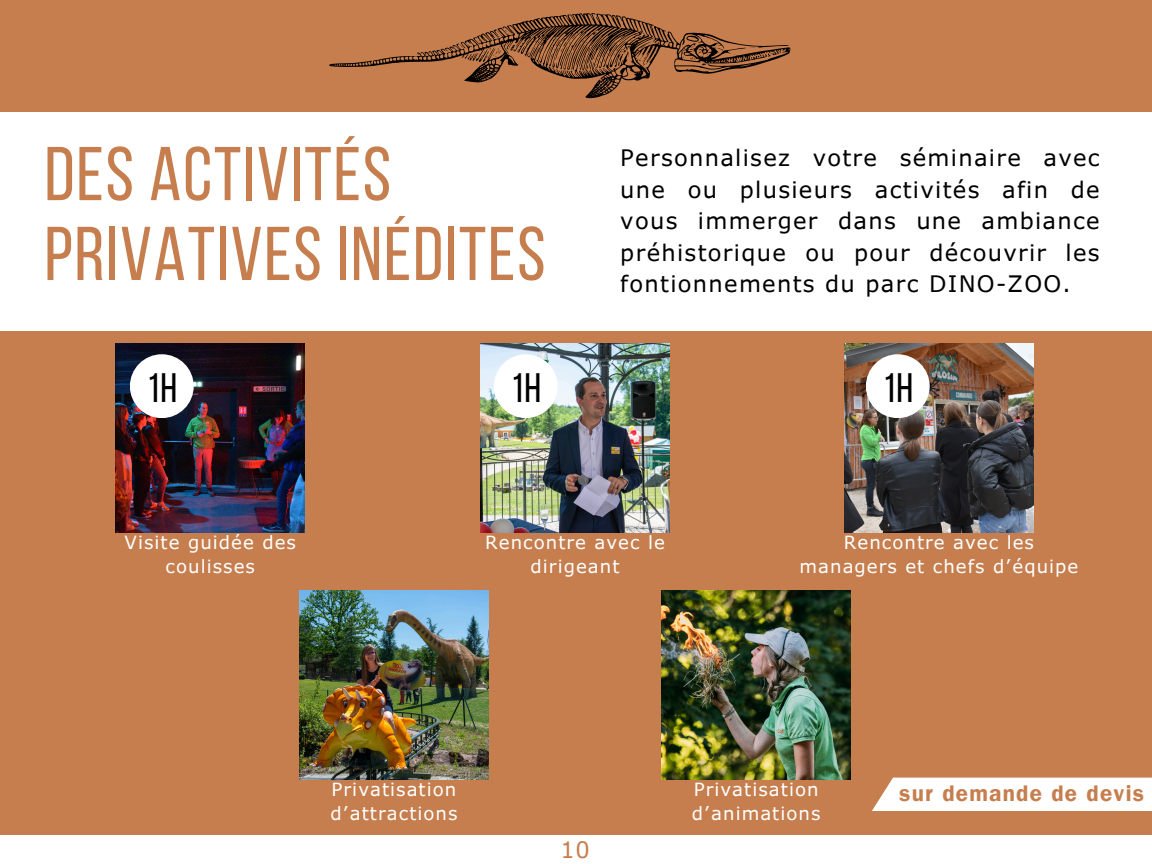
<style>
.page{position:relative;width:1152px;height:864px;background:#fff}
.page>*{position:absolute;margin:0;border:0;box-sizing:border-box;transform-origin:0 0}
.t1{font:76.05px/79.8px "Bebas Neue";letter-spacing:.025em;color:#c67e4e}
.t2{font:40.95px "Bebas Neue";color:#000}
.t3{font:22.65px/31.5px "Verdana Pro";letter-spacing:.055em;color:#000;text-align:justify}
.t4{font:22.65px "Franklin Gothic LT Pro Dm";letter-spacing:.055em;color:#c67e4e}
.t5{font:22.65px "Verdana Pro";color:#c67e4e}
.t6{font:18.15px/24.8px "Verdana Pro";letter-spacing:.055em;color:#fff;text-align:center}
</style>
<div class="page">
<div style="left:0;top:331px;width:1151px;height:503px;background:#c67e4e"></div>
<img style="left:116px;top:343px;width:189px;height:189px">
<img style="left:481px;top:343px;width:189px;height:189px">
<img style="left:661px;top:590px;width:189px;height:189px">
<div style="left:0;top:0;width:1152px;height:112px;background:#c67e4e"></div>
<img style="left:299px;top:590px;width:189px;height:189px">
<svg style="left:329px;top:13px;width:461px;height:86px"></svg>
<div style="left:130px;top:354px;width:64px;height:64px;background:#fff;border-radius:50%"></div>
<img style="left:844px;top:343px;width:189px;height:189px">
<div style="left:866px;top:354px;width:64px;height:64px;background:#fff;border-radius:50%"></div>
<div style="left:494px;top:354px;width:64px;height:64px;background:#fff;border-radius:50%"></div>
<div style="left:872px;top:778px;width:279px;height:33px;background:#fff"></div>
<h2 class="t1" style="left:44px;top:141px;width:503px">DES ACTIVITÉS<br>PRIVATIVES INÉDITES</h2>
<p class="t3" style="left:620px;top:142px;width:481px">Personnalisez votre séminaire avec une ou plusieurs activités afin de vous immerger dans une ambiance préhistorique ou pour découvrir les fontionnements du parc DINO-ZOO.</p>
<p class="t2" style="left:147px;top:372px;width:32px">1H</p>
<h4 class="t2" style="left:511px;top:372px;width:32px">1H</h4>
<h1 class="t2" style="left:883px;top:372px;width:32px">1H</h1>
<p class="t6" style="left:125px;top:529px;width:173px">Visite guidée des coulisses</p>
<h2 class="t6" style="left:485px;top:529px;width:181px">Rencontre avec le dirigeant</h2>
<p class="t6" style="left:800px;top:529px;width:280px">Rencontre avec les managers et chefs d’équipe</p>
<p class="t6" style="left:330px;top:776px;width:129px;text-align:left">Privatisation d’attractions</p>
<h2 class="t5" style="left:560px;top:836px;width:31px">10</h2>
<p class="t6" style="left:692px;top:776px;width:130px;text-align:left">Privatisation d’animations</p>
<p class="t4" style="left:899px;top:785px;width:247px">sur demande de devis</p>
</div>
